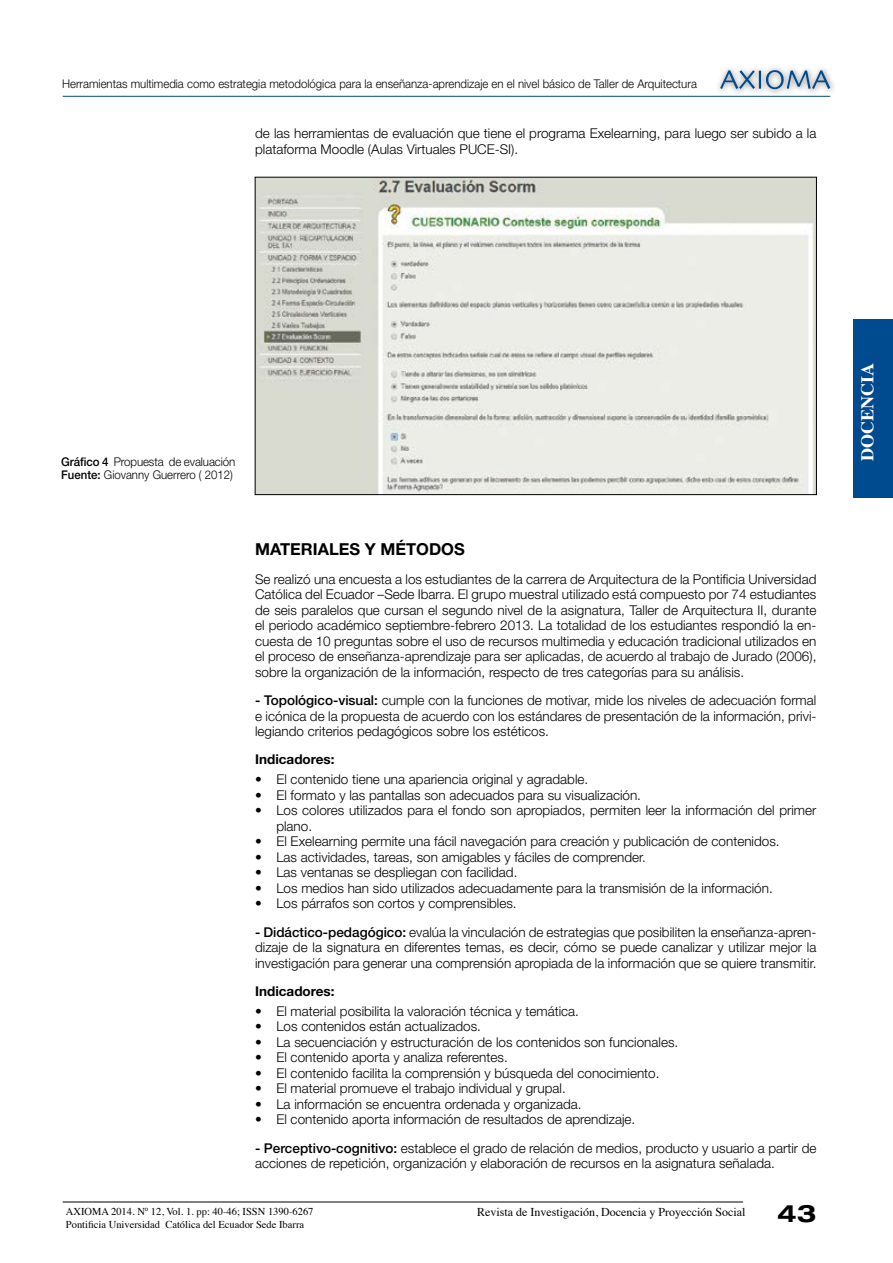
<style>
.page{position:relative;width:893px;height:1263px;background:#fff}
.page>*{position:absolute;margin:0;border:0;box-sizing:border-box;transform-origin:0 0}
.t1{font:700 expanded 24px "Helvetica Neue";color:#000}
.t2{font:700 18px "Times";color:#fff}
.t3{font:700 16.5px "Helvetica Neue";color:#000}
.t4{font:300 13.5px/15.6px "Helvetica Neue";color:#000}
.t5{font:700 13.5px "Helvetica Neue";color:#000}
.t6{font:300 12px "Helvetica Neue";color:#000;scale:.95 1}
.t7{font:300 12px/13.8px "Helvetica Neue";color:#000;scale:.96 1}
.t8{font:12px "Times";color:#000}
.t9{font:10.5px/12.6px "Times";color:#000}
.s1{font-weight:500}
</style>
<div class="page">
<hr style="left:63px;top:1201px;width:680px;height:1px;background:#000">
<div style="left:715px;top:65px;width:121px;height:31px;background:#000;opacity:.51"></div>
<svg style="left:720px;top:70px;width:110px;height:19px;background:#a4b7ca"></svg>
<hr style="left:63px;top:96px;width:767px;height:1px;background:#004a8f">
<div style="left:854px;top:319px;width:39px;height:178px;background:#004a8f"></div>
<img style="left:257px;top:179px;width:558px;height:314px">
<p class="t6" style="left:62px;top:77px;width:670px">Herramientas multimedia como estrategia metodológica para la enseñanza-aprendizaje en el nivel básico de Taller de Arquitectura</p>
<p class="t4" style="left:255px;top:125px;width:563px">de las herramientas de evaluación que tiene el programa Exelearning, para luego ser subido a la plataforma Moodle (Aulas Virtuales PUCE-SI).</p>
<p class="t7" style="left:61px;top:454px;width:183px"><span class="s1">Gráfico 4</span> Propuesta de evaluación<br><span class="s1">Fuente:</span> Giovanny Guerrero ( 2012)</p>
<p class="t3" style="left:255px;top:539px;width:211px">MATERIALES Y MÉTODOS</p>
<p class="t4" style="left:255px;top:571px;width:563px;text-align:justify">Se realizó una encuesta a los estudiantes de la carrera de Arquitectura de la Pontificia Universidad Católica del Ecuador –Sede Ibarra. El grupo muestral utilizado está compuesto por 74 estudiantes de seis paralelos que cursan el segundo nivel de la asignatura, Taller de Arquitectura II, durante el periodo académico septiembre-febrero 2013. La totalidad de los estudiantes respondió la en&shy;cuesta de 10 preguntas sobre el uso de recursos multimedia y educación tradicional utilizados en el proceso de enseñanza-aprendizaje para ser aplicadas, de acuerdo al trabajo de Jurado (2006), sobre la organización de la información, respecto de tres categorías para su análisis.</p>
<p class="t4" style="left:255px;top:692px;width:563px;text-align:justify"><span class="s1">- Topológico-visual:</span> cumple con la funciones de motivar, mide los niveles de adecuación formal e icónica de la propuesta de acuerdo con los estándares de presentación de la información, privi&shy;legiando criterios pedagógicos sobre los estéticos.</p>
<p class="t5" style="left:255px;top:751px;width:81px">Indicadores:</p>
<p class="t4" style="left:255px;top:771px;width:335px">• El contenido tiene una apariencia original y agradable.</p>
<p class="t4" style="left:255px;top:787px;width:387px">• El formato y las pantallas son adecuados para su visualización.</p>
<p class="t4" style="left:276px;top:802px;width:542px;text-indent:-21px">• Los colores utilizados para el fondo son apropiados, permiten leer la información del primer plano.</p>
<p class="t4" style="left:255px;top:833px;width:526px">• El Exelearning permite una fácil navegación para creación y publicación de contenidos.</p>
<p class="t4" style="left:255px;top:849px;width:392px">• Las actividades, tareas, son amigables y fáciles de comprender.</p>
<p class="t4" style="left:255px;top:864px;width:264px">• Las ventanas se despliegan con facilidad.</p>
<p class="t4" style="left:255px;top:880px;width:519px">• Los medios han sido utilizados adecuadamente para la transmisión de la información.</p>
<p class="t4" style="left:255px;top:895px;width:263px">• Los párrafos son cortos y comprensibles.</p>
<p class="t4" style="left:255px;top:924px;width:563px;text-align:justify"><span class="s1">- Didáctico-pedagógico:</span> evalúa la vinculación de estrategias que posibiliten la enseñanza-apren&shy;dizaje de la signatura en diferentes temas, es decir, cómo se puede canalizar y utilizar mejor la investigación para generar una comprensión apropiada de la información que se quiere transmitir.</p>
<p class="t5" style="left:255px;top:983px;width:81px">Indicadores:</p>
<p class="t4" style="left:255px;top:1003px;width:325px">• El material posibilita la valoración técnica y temática.</p>
<p class="t4" style="left:255px;top:1018px;width:227px">• Los contenidos están actualizados.</p>
<p class="t4" style="left:255px;top:1034px;width:425px">• La secuenciación y estructuración de los contenidos son funcionales.</p>
<p class="t4" style="left:255px;top:1049px;width:254px">• El contenido aporta y analiza referentes.</p>
<p class="t4" style="left:255px;top:1065px;width:406px">• El contenido facilita la comprensión y búsqueda del conocimiento.</p>
<p class="t4" style="left:255px;top:1080px;width:312px">• El material promueve el trabajo individual y grupal.</p>
<p class="t4" style="left:255px;top:1096px;width:328px">• La información se encuentra ordenada y organizada.</p>
<p class="t4" style="left:255px;top:1111px;width:382px">• El contenido aporta información de resultados de aprendizaje.</p>
<p class="t4" style="left:255px;top:1140px;width:563px"><span class="s1">- Perceptivo-cognitivo:</span> establece el grado de relación de medios, producto y usuario a partir de acciones de repetición, organización y elaboración de recursos en la asignatura señalada.</p>
<p class="t9" style="left:66px;top:1204px;width:249px">AXIOMA 2014. Nº 12, Vol. 1. pp: 40-46; ISSN 1390-6267<br>Pontificia Universidad Católica del Ecuador Sede Ibarra</p>
<p class="t8" style="left:477px;top:1201px;width:270px">Revista de Investigación, Docencia y Proyección Social</p>
<h1 class="t1" style="left:777px;top:1199px;width:41px">43</h1>
<h2 class="t2" style="left:850px;top:461px;width:99px;rotate:-90deg">DOCENCIA</h2>
</div>
